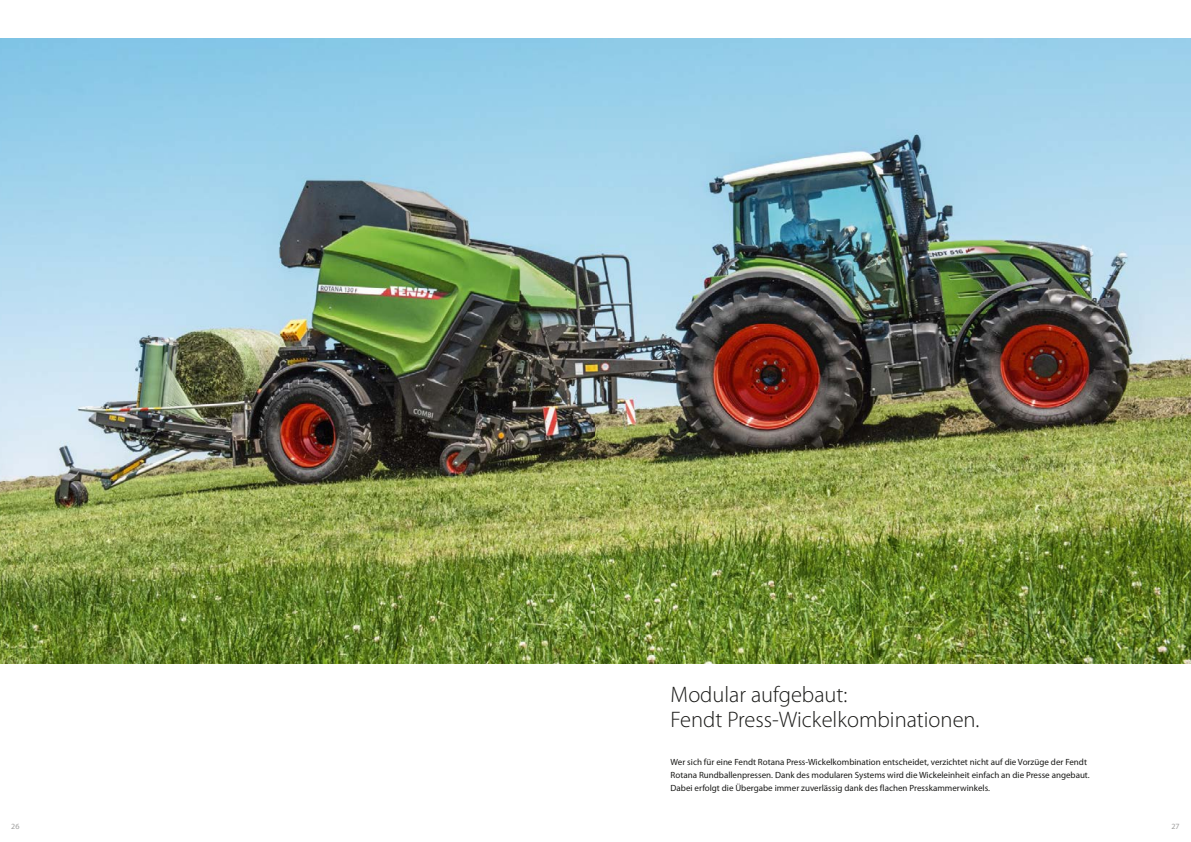
<style>
.page{position:relative;width:1191px;height:842px;background:#fff}
.page>*{position:absolute;margin:0;border:0;box-sizing:border-box;transform-origin:0 0}
.t1{font:300 22.5px/25.5px "Myriad Pro";color:#1a1a18}
.t2{font:9px/12.8px "Myriad Pro";color:#1a1a18}
.t3{font:8px "Myriad Pro";color:#9f9f9e}
</style>
<div class="page">
<img style="left:0;top:38px;width:595px;height:625px">
<img style="left:595px;top:38px;width:596px;height:625px">
<p class="t3" style="left:11px;top:822px;width:10px">26</p>
<h1 class="t1" style="left:670px;top:682px;width:310px">Modular aufgebaut:<br>Fendt Press-Wickelkombinationen.</h1>
<p class="t2" style="left:670px;top:756px;width:421px">Wer sich für eine Fendt Rotana Press-Wickelkombination entscheidet, verzichtet nicht auf die Vorzüge der Fendt<br>Rotana Rundballenpressen. Dank des modularen Systems wird die Wickeleinheit einfach an die Presse angebaut.<br>Dabei erfolgt die Übergabe immer zuverlässig dank des flachen Presskammerwinkels.</p>
<p class="t3" style="left:1171px;top:822px;width:10px">27</p>
</div>
